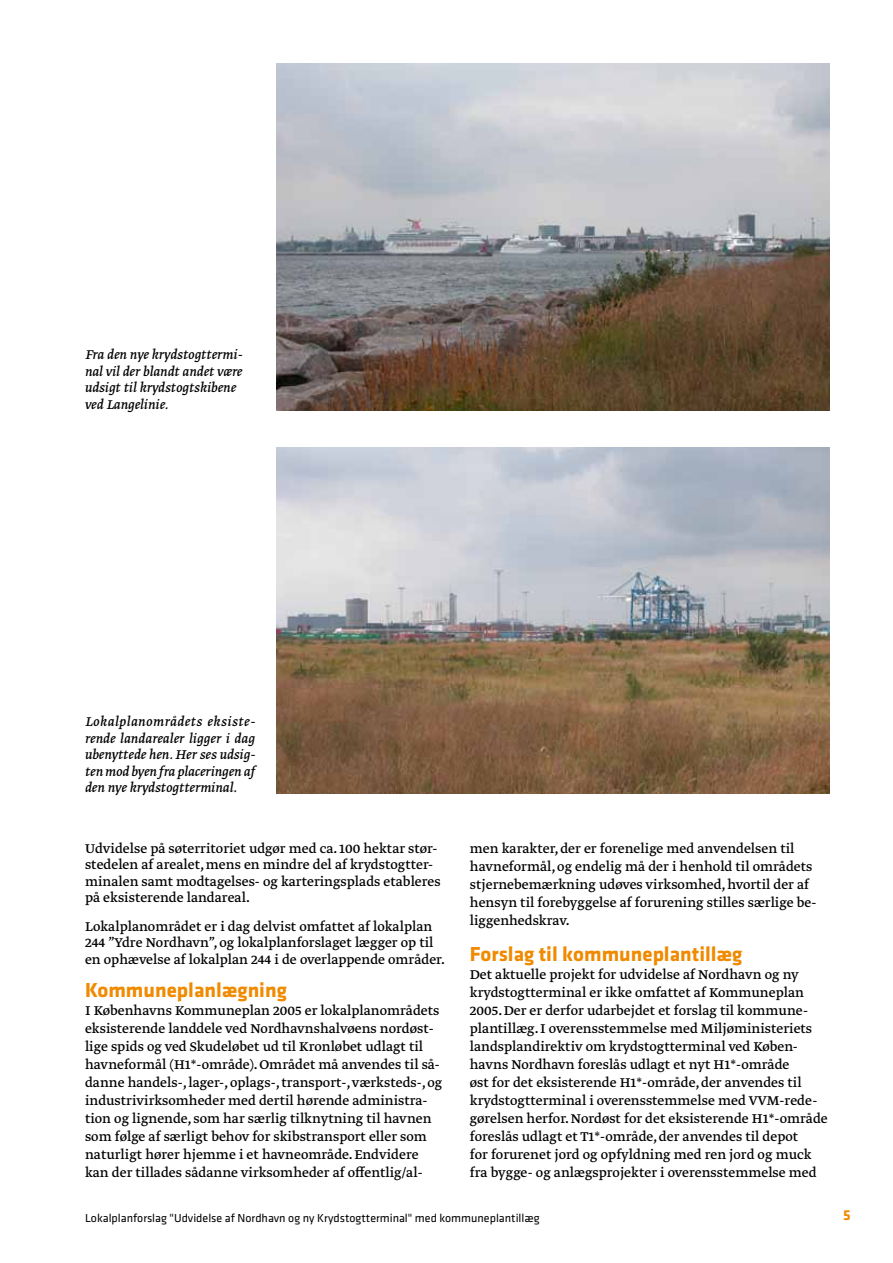
<style>
.page{position:relative;width:893px;height:1263px;background:#fff}
.page>*{position:absolute;margin:0;border:0;box-sizing:border-box;transform-origin:0 0}
.t1{font:700 21px "Klavika";color:#f08a00}
.t2{font:15px/18px "Greta Text";color:#000}
.t3{font:italic 15px/16.5px "Greta Text";color:#000}
.t4{font:700 15px "Klavika";color:#f08a00}
.t5{font:12px "Klavika";color:#000}
</style>
<div class="page">
<img style="left:276px;top:64px;width:553px;height:346px">
<img style="left:276px;top:448px;width:553px;height:346px">
<p class="t3" style="left:85px;top:347px;width:159px">Fra den nye krydstogttermi&shy;nal vil der blandt andet være udsigt til krydstogtskibene ved Langelinie.</p>
<p class="t3" style="left:85px;top:714px;width:172px;text-align:justify">Lokalplanområdets eksiste&shy;rende landarealer ligger i dag ubenyttede hen. Her ses udsig&shy;ten mod byen fra placeringen af den nye krydstogtterminal.</p>
<p class="t2" style="left:85px;top:840px;width:357px;line-height:16.5px">Udvidelse på søterritoriet udgør med ca. 100 hektar stør&shy;stedelen af arealet, mens en mindre del af krydstogtter&shy;minalen samt modtagelses- og karteringsplads etableres på eksisterende landareal.</p>
<p class="t2" style="left:85px;top:918px;width:362px;line-height:16.5px">Lokalplanområdet er i dag delvist omfattet af lokalplan<br>244 ”Ydre Nordhavn”, og lokalplanforslaget lægger op til en ophævelse af lokalplan 244 i de overlappende områder.</p>
<h1 class="t1" style="left:85px;top:981px;width:203px">kommuneplanlægning</h1>
<p class="t2" style="left:85px;top:1002px;width:359px">I Københavns Kommuneplan 2005 er lokalplanområdets eksisterende landdele ved Nordhavnshalvøens nordøst&shy;lige spids og ved Skudeløbet ud til Kronløbet udlagt til havneformål (H1*-område). Området må anvendes til så&shy;danne handels-, lager-, oplags-, transport-, værksteds-, og industrivirksomheder med dertil hørende administra&shy;tion og lignende, som har særlig tilknytning til havnen som følge af særligt behov for skibstransport eller som naturligt hører hjemme i et havneområde. Endvidere kan der tillades sådanne virksomheder af offentlig/al-</p>
<p class="t2" style="left:470px;top:840px;width:348px">men karakter, der er forenelige med anvendelsen til havneformål, og endelig må der i henhold til områdets stjernebemærkning udøves virksomhed, hvortil der af hensyn til forebyggelse af forurening stilles særlige be&shy;liggenhedskrav.</p>
<h1 class="t1" style="left:470px;top:945px;width:274px">forslag til kommuneplantillæg</h1>
<p class="t2" style="left:470px;top:966px;width:359px">Det aktuelle projekt for udvidelse af Nordhavn og ny krydstogtterminal er ikke omfattet af Kommuneplan 2005. Der er derfor udarbejdet et forslag til kommune&shy;plantillæg. I overensstemmelse med Miljøministeriets landsplandirektiv om krydstogtterminal ved Køben&shy;havns Nordhavn foreslås udlagt et nyt H1*-område<br>øst for det eksisterende H1*-område, der anvendes til krydstogtterminal i overensstemmelse med VVM-rede&shy;gørelsen herfor. Nordøst for det eksisterende H1*-område foreslås udlagt et T1*-område, der anvendes til depot<br>for forurenet jord og opfyldning med ren jord og muck fra bygge- og anlægsprojekter i overensstemmelse med</p>
<p class="t5" style="left:85px;top:1213px;width:456px">Lokalplanforslag "Udvidelse af Nordhavn og ny Krydstogtterminal" med kommuneplantillæg</p>
<p class="t4" style="left:843px;top:1209px;width:9px">5</p>
</div>
